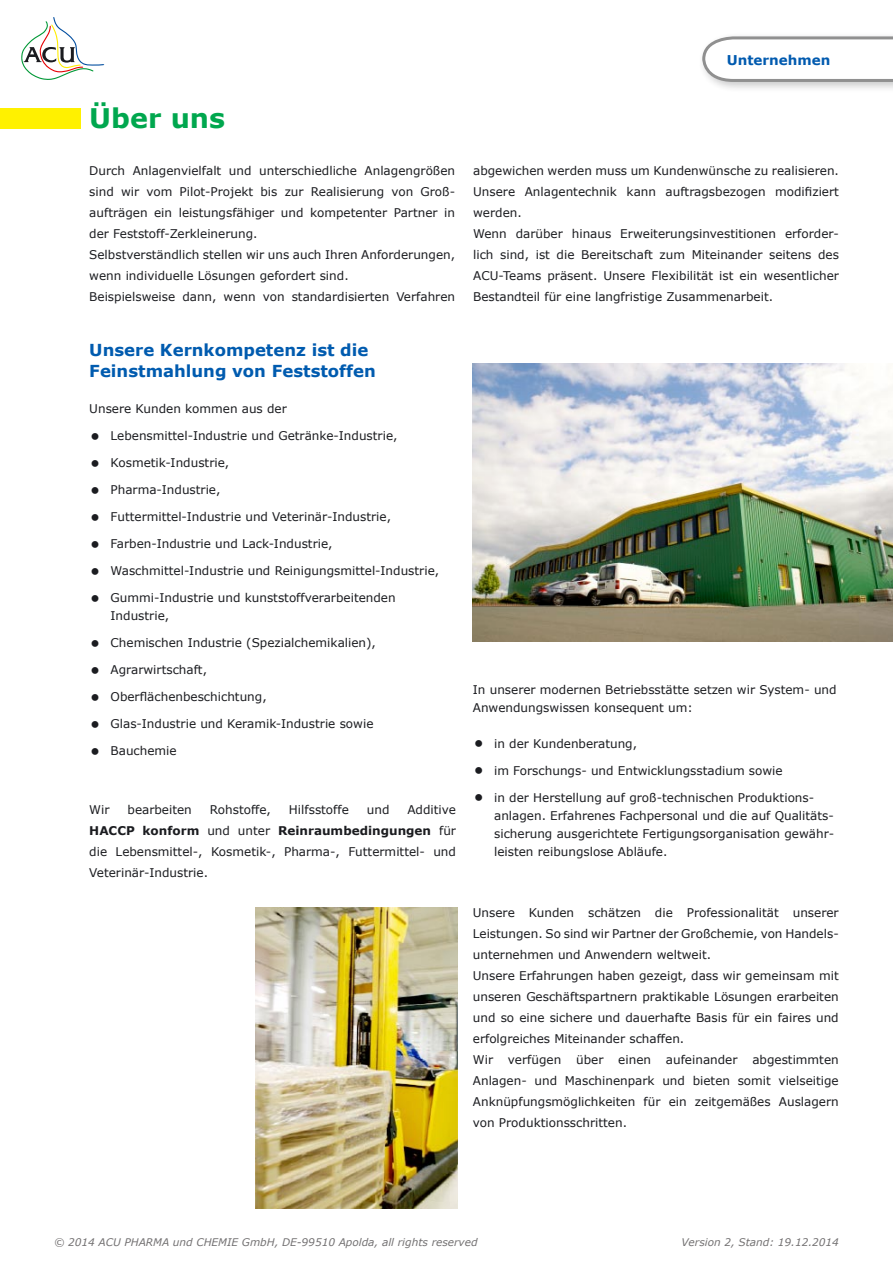
<style>
.page{position:relative;width:893px;height:1263px;background:#fff}
.page>*{position:absolute;margin:0;border:0;box-sizing:border-box;transform-origin:0 0}
.t1{font:700 27px "Verdana";color:#00a74e}
.t2{font:700 16.5px/21px "Verdana";color:#005baf}
.t3{font:700 13.5px "Verdana";color:#005aaf}
.t4{font:12px/21px "Verdana";color:#1b1c20}
.t5{font:italic 10.5px "Verdana";color:#737172}
.s1{font-weight:700}
</style>
<div class="page">
<div style="left:0;top:108px;width:81px;height:21px;background:#fff100"></div>
<img style="left:473px;top:364px;width:420px;height:277px">
<svg style="left:21px;top:17px;width:84px;height:63px"></svg>
<div style="left:697px;top:31px;width:196px;height:68px;background:#1b1c20;opacity:.24"></div>
<svg style="left:701px;top:35px;width:192px;height:48px"></svg>
<img style="left:255px;top:907px;width:202px;height:302px">
<h1 class="t1" style="left:89px;top:101px;width:137px">Über uns</h1>
<p class="t3" style="left:727px;top:51px;width:105px">Unternehmen</p>
<p class="t4" style="left:89px;top:160px;width:367px">Durch Anlagenvielfalt und unterschiedliche Anlagengrößen sind wir vom Pilot-Projekt bis zur Realisierung von Groß&shy;aufträgen ein leistungsfähiger und kompetenter Partner in der Feststoff-Zerkleinerung.<br>Selbstverständlich stellen wir uns auch Ihren Anforderungen, wenn individuelle Lösungen gefordert sind.<br>Beispielsweise dann, wenn von standardisierten Verfahren</p>
<p class="t4" style="left:473px;top:160px;width:367px">abgewichen werden muss um Kundenwünsche zu realisieren.<br>Unsere Anlagentechnik kann auftragsbezogen modifiziert werden.<br>Wenn darüber hinaus Erweiterungsinvestitionen erforder&shy;lich sind, ist die Bereitschaft zum Miteinander seitens des ACU-Teams präsent. Unsere Flexibilität ist ein wesentlicher Bestandteil für eine langfristige Zusammenarbeit.</p>
<h2 class="t2" style="left:89px;top:340px;width:288px">Unsere Kernkompetenz ist die<br>Feinstmahlung von Feststoffen</h2>
<p class="t4" style="left:89px;top:398px;width:199px">Unsere Kunden kommen aus der</p>
<p class="t4" style="left:111px;top:425px;width:288px">Lebensmittel-Industrie und Getränke-Industrie,</p>
<p class="t4" style="left:111px;top:452px;width:120px">Kosmetik-Industrie,</p>
<p class="t4" style="left:111px;top:479px;width:111px">Pharma-Industrie,</p>
<p class="t4" style="left:111px;top:506px;width:282px">Futtermittel-Industrie und Veterinär-Industrie,</p>
<p class="t4" style="left:111px;top:533px;width:224px">Farben-Industrie und Lack-Industrie,</p>
<p class="t4" style="left:111px;top:560px;width:330px">Waschmittel-Industrie und Reinigungsmittel-Industrie,</p>
<p class="t4" style="left:111px;top:589px;width:287px;line-height:18px">Gummi-Industrie und kunststoffverarbeitenden<br>Industrie,</p>
<p class="t4" style="left:111px;top:632px;width:267px">Chemischen Industrie (Spezialchemikalien),</p>
<p class="t4" style="left:111px;top:659px;width:98px">Agrarwirtschaft,</p>
<p class="t4" style="left:111px;top:686px;width:158px">Oberflächenbeschichtung,</p>
<p class="t4" style="left:111px;top:713px;width:264px">Glas-Industrie und Keramik-Industrie sowie</p>
<p class="t4" style="left:111px;top:740px;width:68px">Bauchemie</p>
<p class="t4" style="left:89px;top:799px;width:22px">Wir</p>
<p class="t4" style="left:128px;top:799px;width:66px">bearbeiten</p>
<p class="t4" style="left:210px;top:799px;width:63px">Rohstoffe,</p>
<p class="t4" style="left:289px;top:799px;width:61px">Hilfsstoffe</p>
<p class="t4" style="left:367px;top:799px;width:24px">und</p>
<p class="t4" style="left:89px;top:799px;width:368px;text-align:justify;text-indent:318px">Additive <span class="s1">HACCP konform</span> und unter <span class="s1">Reinraumbedingungen</span> für die Lebensmittel-, Kosmetik-, Pharma-, Futtermittel- und Veterinär-Industrie.</p>
<p class="t4" style="left:473px;top:681px;width:365px;line-height:18px">In unserer modernen Betriebsstätte setzen wir System- und<br>Anwendungswissen konsequent um:</p>
<p class="t4" style="left:494px;top:733px;width:145px">in der Kundenberatung,</p>
<p class="t4" style="left:494px;top:760px;width:290px">im Forschungs- und Entwicklungsstadium sowie</p>
<p class="t4" style="left:494px;top:789px;width:341px;line-height:18px">in der Herstellung auf groß-technischen Produktions&shy;anlagen. Erfahrenes Fachpersonal und die auf Qualitäts&shy;sicherung ausgerichtete Fertigungsorganisation gewähr&shy;leisten reibungslose Abläufe.</p>
<p class="t4" style="left:473px;top:902px;width:367px">Unsere Kunden schätzen die Professionalität unserer Leistungen. So sind wir Partner der Großchemie, von Handels&shy;unternehmen und Anwendern weltweit.<br>Unsere Erfahrungen haben gezeigt, dass wir gemeinsam mit unseren Geschäftspartnern praktikable Lösungen erarbeiten und so eine sichere und dauerhafte Basis für ein faires und erfolgreiches Miteinander schaffen.<br>Wir verfügen über einen aufeinander abgestimmten Anlagen- und Maschinenpark und bieten somit vielseitige Anknüpfungsmöglichkeiten für ein zeitgemäßes Auslagern von Produktionsschritten.</p>
<p class="t5" style="left:54px;top:1235px;width:425px">© 2014 ACU PHARMA und CHEMIE GmbH, DE-99510 Apolda, all rights reserved</p>
<p class="t5" style="left:681px;top:1235px;width:159px">Version 2, Stand: 19.12.2014</p>
</div>
